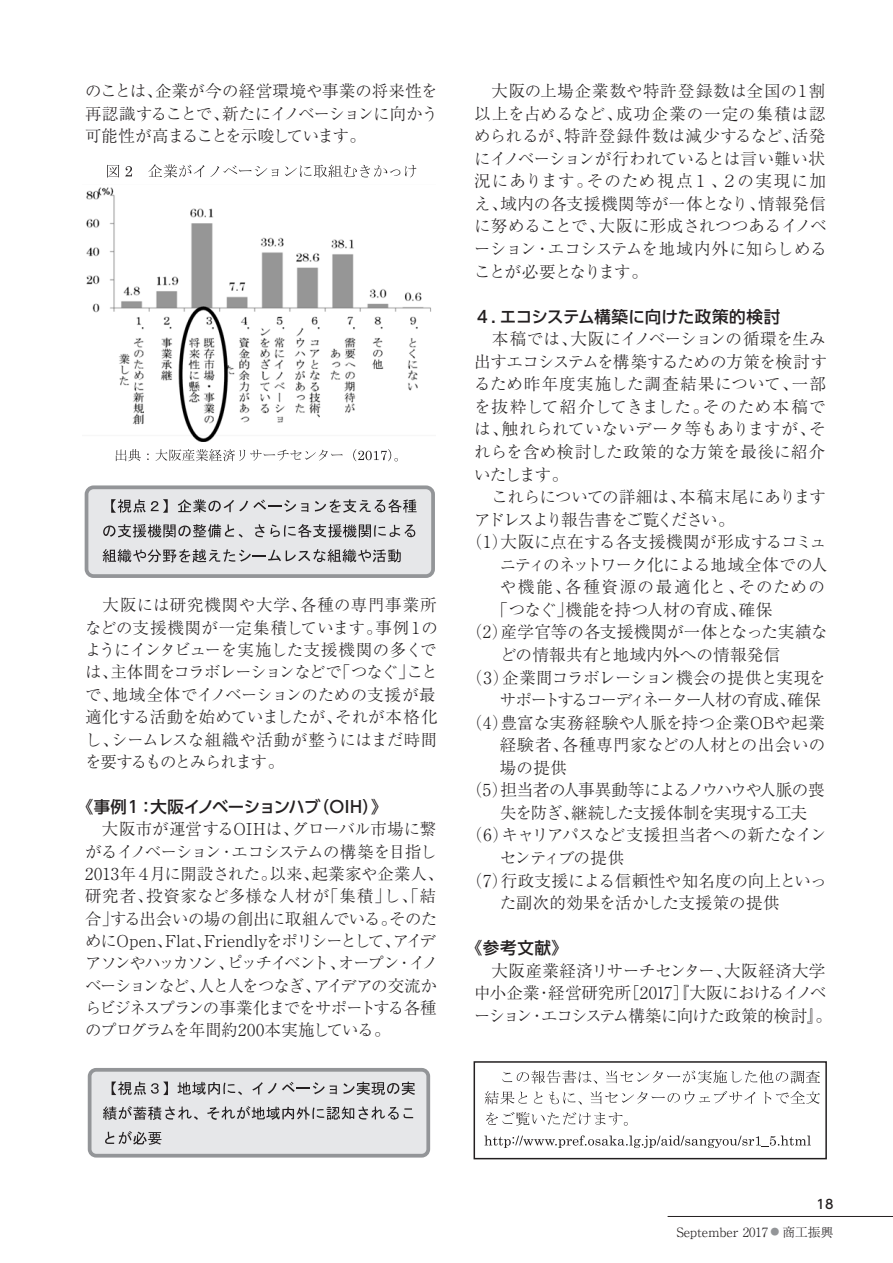
<style>
.page{position:relative;width:893px;height:1263px;background:#fff}
.page>*{position:absolute;margin:0;border:0;box-sizing:border-box;transform-origin:0 0}
.t1{font:300 16.5px/22.5px "Ryumin Pr 5";letter-spacing:-.005em;color:#231f20}
.t2{font:300 16.5px/22.5px "Ryumin Pr 5";letter-spacing:-.03em;color:#231f20}
.t3{font:300 16.5px "Ryumin Pr 5";letter-spacing:-.055em;color:#231f20}
.t4{font:300 16.5px "Ryumin Pr 5";letter-spacing:.03em;color:#231f20}
.t5{font:300 16.5px "Ryumin Pr 5";letter-spacing:.02em;color:#231f20}
.t6{font:500 16.5px "UD Shin Go Pro";letter-spacing:.015em;color:#231f20}
.t7{font:300 16.5px "Ryumin Pr 5";letter-spacing:-.035em;color:#231f20}
.t8{font:300 16.5px "Ryumin Pr 5";letter-spacing:-.11em;color:#231f20}
.t9{font:300 16.5px "Ryumin Pr 5";letter-spacing:.045em;color:#231f20}
.t10{font:300 16.5px "Ryumin Pr 5";letter-spacing:-.065em;color:#231f20}
.t11{font:300 16.5px "Ryumin Pr 5";letter-spacing:.095em;color:#231f20}
.t12{font:300 16.5px "Ryumin Pr 5";letter-spacing:-.085em;color:#231f20}
.t13{font:300 16.5px "Ryumin Pr 5";letter-spacing:.015em;color:#231f20}
.t14{font:300 16.5px "Ryumin Pr 5";letter-spacing:-.07em;color:#231f20}
.t15{font:300 16.35px/22.4px "Ryumin Pr 5";letter-spacing:-.025em;color:#231f20}
.t16{font:500 16.35px "UD Shin Go Pro";letter-spacing:-.05em;color:#231f20}
.t17{font:300 16.35px "Ryumin Pr 5";letter-spacing:.04em;color:#231f20}
.t18{font:300 12.75px "Ryumin Pr 5";color:#231f20}
.t19{font:500 12.75px "UD Shin Go Pro";color:#231f20}
.s1{font-size:16.5px}
.s2{font-size:16.35px}
.s3{font-size:8.85px;color:#939598}
</style>
<div class="page">
<svg style="left:107px;top:165px;width:12px;height:13px"></svg>
<svg style="left:125px;top:166px;width:7px;height:10px"></svg>
<svg style="left:148px;top:164px;width:56px;height:14px"></svg>
<svg style="left:210px;top:166px;width:69px;height:11px"></svg>
<svg style="left:285px;top:165px;width:131px;height:13px"></svg>
<svg style="left:116px;top:449px;width:25px;height:12px"></svg>
<svg style="left:155px;top:449px;width:188px;height:12px"></svg>
<svg style="left:353px;top:449px;width:45px;height:12px"></svg>
<div style="left:87px;top:487px;width:346px;height:89px;background:#e6e7e9;border-radius:7px"></div>
<div style="left:85px;top:485px;width:350px;height:93px;border:4px solid #939598;border-radius:7px"></div>
<svg style="left:111px;top:499px;width:57px;height:14px"></svg>
<svg style="left:178px;top:499px;width:130px;height:13px"></svg>
<svg style="left:315px;top:499px;width:102px;height:14px"></svg>
<svg style="left:103px;top:524px;width:140px;height:14px"></svg>
<svg style="left:255px;top:524px;width:160px;height:14px"></svg>
<svg style="left:103px;top:549px;width:298px;height:13px"></svg>
<div style="left:90px;top:1070px;width:338px;height:86px;background:#e6e7e9;border-radius:7px"></div>
<div style="left:88px;top:1068px;width:342px;height:89px;border:4px solid #939598;border-radius:7px"></div>
<svg style="left:112px;top:1081px;width:56px;height:14px"></svg>
<svg style="left:178px;top:1082px;width:64px;height:13px"></svg>
<svg style="left:252px;top:1082px;width:85px;height:12px"></svg>
<svg style="left:343px;top:1082px;width:72px;height:13px"></svg>
<svg style="left:103px;top:1106px;width:95px;height:14px"></svg>
<svg style="left:207px;top:1106px;width:206px;height:14px"></svg>
<svg style="left:105px;top:1131px;width:56px;height:14px"></svg>
<div style="left:474px;top:1061px;width:353px;height:98px;border:2px solid #231f20"></div>
<svg style="left:502px;top:1070px;width:95px;height:14px"></svg>
<svg style="left:606px;top:1070px;width:214px;height:14px"></svg>
<svg style="left:485px;top:1091px;width:42px;height:14px"></svg>
<svg style="left:534px;top:1091px;width:8px;height:12px"></svg>
<svg style="left:549px;top:1091px;width:33px;height:13px"></svg>
<svg style="left:591px;top:1091px;width:164px;height:13px"></svg>
<svg style="left:764px;top:1091px;width:56px;height:13px"></svg>
<svg style="left:486px;top:1112px;width:142px;height:14px"></svg>
<svg style="left:484px;top:1135px;width:327px;height:13px"></svg>
<img style="left:86px;top:187px;width:345px;height:254px">
<hr style="left:668px;top:1216px;width:225px;height:1px;background:#231f20">
<p class="t15" style="left:85px;top:79px;width:355px;text-align:justify">のことは、企業が今の経営環境や事業の将来性を再認識することで、新たにイノベーションに向かう可能性が高まることを示唆しています。</p>
<p class="t15" style="left:85px;top:593px;width:354px">　大阪には研究機関や大学、各種の専門事業所などの支援機関が一定集積しています。事例１のようにインタビューを実施した支援機関の多くでは、主体間をコラボレーションなどで「つなぐ」ことで、地域全体でイノベーションのための支援が最適化する活動を始めていましたが、それが本格化し、シームレスな組織や活動が整うにはまだ時間を要するものとみられます。</p>
<p class="t16" style="left:77px;top:793px;width:312px"><span class="s1">《</span>事例１：大阪イノベーションハブ（OIH）<span class="s1">》</span></p>
<p class="t15" style="left:85px;top:817px;width:360px;text-indent:17px">大阪市が運営するOIHは、グローバル市場に繋がるイノベーション・エコシステムの構築を目指し<br>2013年４月に開設された。以来、起業家や企業人、研究者、投資家など多様な人材が「集積」し、「結合」する出会いの場の創出に取組んでいる。そのためにOpen、Flat、Friendlyをポリシーとして、アイデアソンやハッカソン、ピッチイベント、オープン・イノベーションなど、人と人をつなぎ、アイデアの交流からビジネスプランの事業化までをサポートする各種のプログラムを年間約200本実施している。</p>
<p class="t17" style="left:491px;top:78px;width:335px">大阪の上場企業数や特許登録数は全国の１割</p>
<p class="t1" style="left:474px;top:101px;width:354px"><span class="s2">以上</span>を占めるなど、成功企業の一定の集積は認められるが、特許登録件数は減少するなど、活発にイノベーションが行われているとは言い難い状況にあります。そのため視点１、２の実現に加え、域内の各支援機関等が一体となり、情報発信に努めることで、大阪に形成されつつあるイノベーション・エコシステムを地域内外に知らしめることが必要となります。</p>
<p class="t6" style="left:474px;top:303px;width:308px">４．エコシステム構築に向けた政策的検討</p>
<p class="t1" style="left:474px;top:326px;width:353px">　本稿では、大阪にイノベーションの循環を生み</p>
<p class="t1" style="left:474px;top:349px;width:355px">出すエコシステムを構築するための方策を検討す</p>
<p class="t9" style="left:474px;top:371px;width:353px">るため昨年度実施した調査結果について、一部</p>
<p class="t4" style="left:474px;top:394px;width:353px">を抜粋して紹介してきました。そのため本稿で</p>
<p class="t1" style="left:474px;top:417px;width:353px">は、触れられていないデータ等もありますが、そ</p>
<p class="t5" style="left:474px;top:439px;width:352px">れらを含め検討した政策的な方策を最後に紹介</p>
<p class="t1" style="left:474px;top:462px;width:96px">いたします。</p>
<p class="t1" style="left:474px;top:484px;width:353px">　これらについての詳細は、本稿末尾にあります</p>
<p class="t12" style="left:474px;top:506px;width:262px">アドレスより報告書をご覧ください。</p>
<p class="t1" style="left:466px;top:529px;width:362px">（1）大阪に点在する各支援機関が形成するコミュ</p>
<p class="t3" style="left:500px;top:552px;width:329px">ニティのネットワーク化による地域全体での人</p>
<p class="t11" style="left:500px;top:574px;width:327px">や機能、各種資源の最適化と、そのための</p>
<p class="t1" style="left:491px;top:597px;width:282px">「つなぐ」機能を持つ人材の育成、確保</p>
<p class="t1" style="left:466px;top:620px;width:363px">（2）産学官等の各支援機関が一体となった実績な</p>
<p class="t13" style="left:500px;top:642px;width:282px">どの情報共有と地域内外への情報発信</p>
<p class="t1" style="left:466px;top:665px;width:361px">（3）企業間コラボレーション機会の提供と実現を</p>
<p class="t8" style="left:500px;top:687px;width:322px">サポートするコーディネーター人材の育成、確保</p>
<p class="t4" style="left:466px;top:709px;width:360px">（4）豊富な実務経験や人脈を持つ企業OBや起業</p>
<p class="t5" style="left:500px;top:732px;width:327px">経験者、各種専門家などの人材との出会いの</p>
<p class="t1" style="left:500px;top:755px;width:69px">場の提供</p>
<p class="t3" style="left:466px;top:777px;width:360px">（5）担当者の人事異動等によるノウハウや人脈の喪</p>
<p class="t10" style="left:500px;top:800px;width:309px">失を防ぎ、継続した支援体制を実現する工夫</p>
<p class="t7" style="left:466px;top:822px;width:362px">（6）キャリアパスなど支援担当者への新たなイン</p>
<p class="t14" style="left:500px;top:845px;width:126px">センティブの提供</p>
<p class="t1" style="left:466px;top:868px;width:363px">（7）行政支援による信頼性や知名度の向上といっ</p>
<p class="t1" style="left:500px;top:890px;width:282px">た副次的効果を活かした支援策の提供</p>
<p class="t6" style="left:466px;top:934px;width:104px">《参考文献》</p>
<p class="t2" style="left:474px;top:958px;width:359px;text-indent:17px">大阪産業経済リサーチセンター、大阪経済大学中小企業・経営研究所［2017］『大阪におけるイノベーション・エコシステム構築に向けた政策的検討』。</p>
<p class="t19" style="left:817px;top:1194px;width:18px">18</p>
<p class="t18" style="left:677px;top:1222px;width:158px">September 2017 <span class="s3">●</span> 商工振興</p>
</div>
